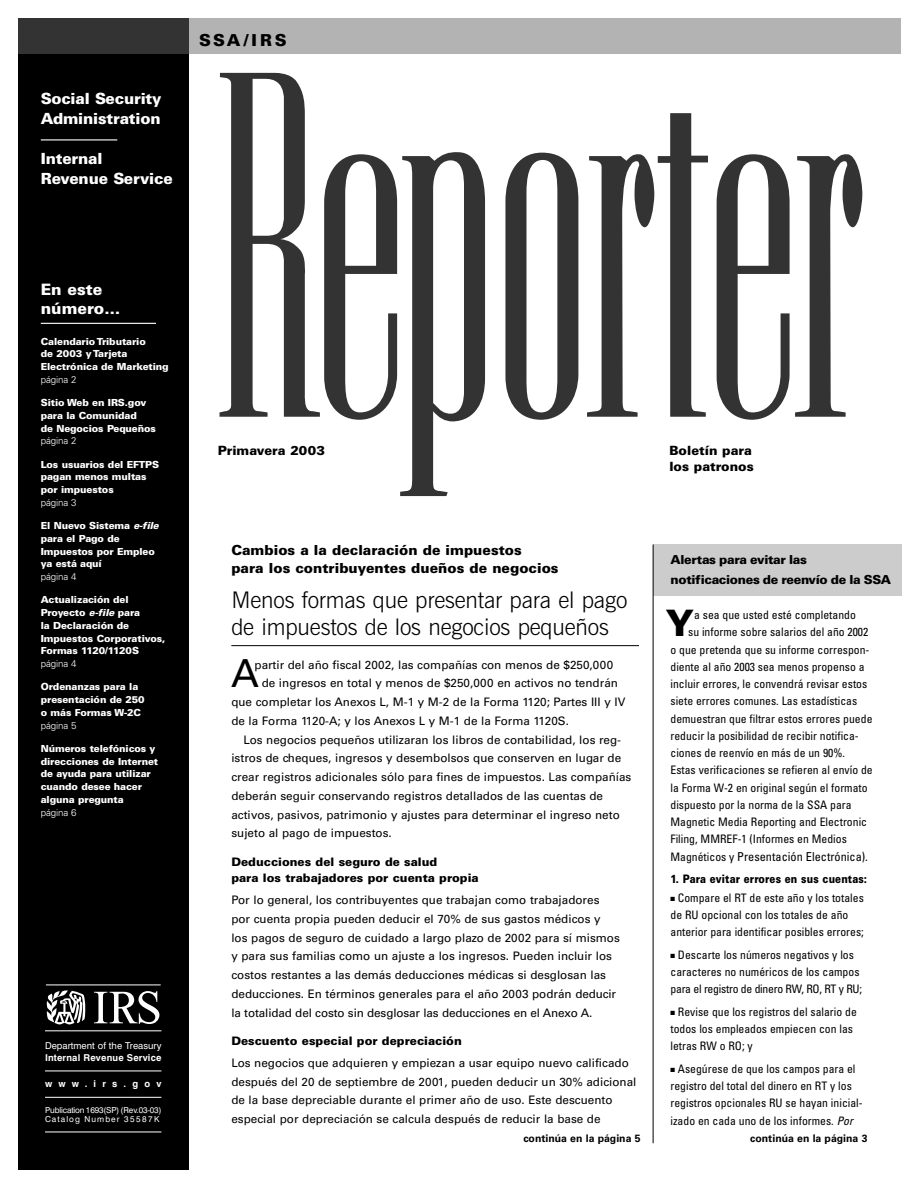
<style>
.page{position:relative;width:918px;height:1188px;background:#fff}
.page>*{position:absolute;margin:0;border:0;box-sizing:border-box;transform-origin:0 0}
.t1{font:428.7px "Ultra Condensed Serif";letter-spacing:-.03em;color:#333}
.t2{font:38.7px "Univers";color:#000}
.t3{font:900 36.45px "Univers";color:#000}
.t4{font:300 22.8px/27px "News Gothic BT";letter-spacing:-.005em;color:#000}
.t5{font:900 16.5px "Univers";letter-spacing:.145em;color:#000}
.t6{font:900 15.75px/18.9px "Univers";color:#fff}
.t7{font:900 15.3px/20.2px "Univers";letter-spacing:-.015em;color:#fff}
.t8{font:900 13.8px/18.8px "Univers";color:#000}
.t9{font:900 12.75px/16.5px "Univers";color:#000}
.t10{font:900 12.3px/20.5px "Univers";letter-spacing:-.025em;color:#000}
.t11{font:condensed 12.3px "Univers";color:#000}
.t12{font:11.7px/18.8px "Univers";color:#000}
.t13{font:condensed 11.7px/17.2px "Univers";color:#000}
.t14{font:900 11.7px/16.5px "Univers";color:#000}
.t15{font:900 11.7px "Univers";color:#000;scale:.83 1}
.t16{font:700 10.5px "Univers";color:#000}
.t17{font:900 9.75px/12.8px "Univers";letter-spacing:-.015em;color:#fff}
.t18{font:300 9.75px "Univers";letter-spacing:-.01em;color:#fff}
.t19{font:9.45px "Swiss 721 BT";color:#fff}
.t20{font:700 9.45px "Swiss 721 BT";letter-spacing:.015em;color:#fff}
.t21{font:700 9.45px "Swiss 721 BT";letter-spacing:.655em;color:#fff}
.t22{font:8.25px/9.9px "Swiss 721 BT";letter-spacing:-.01em;color:#fff}
.s1{font-style:italic}
.s2{font-size:11.7px}
</style>
<div class="page">
<div style="left:18px;top:18px;width:171px;height:1152px;background:#000"></div>
<hr style="left:41px;top:323px;width:115px;height:1px;background:#fff">
<hr style="left:41px;top:139px;width:76px;height:1px;background:#fff">
<div style="left:189px;top:18px;width:711px;height:36px;background:#b3b3b3"></div>
<svg style="left:94px;top:991px;width:65px;height:33px"></svg>
<svg style="left:47px;top:990px;width:38px;height:34px"></svg>
<hr style="left:46px;top:984px;width:115px;height:1px;background:#fff">
<hr style="left:45px;top:1030px;width:116px;height:1px;background:#fff">
<hr style="left:45px;top:1070px;width:116px;height:1px;background:#fff">
<hr style="left:45px;top:1097px;width:116px;height:1px;background:#fff">
<hr style="left:45px;top:1131px;width:116px;height:1px;background:#fff">
<div style="left:18px;top:18px;width:171px;height:36px;background:#333"></div>
<div style="left:653px;top:544px;width:249px;height:52px;background:#ccc"></div>
<hr style="left:653px;top:544px;width:1px;height:599px;background:#000">
<hr style="left:231px;top:645px;width:408px;height:1px;background:#000">
<h3 class="t7" style="left:41px;top:90px;width:122px">Social Security<br>Administration</h3>
<h3 class="t7" style="left:41px;top:150px;width:133px">Internal<br>Revenue Service</h3>
<h3 class="t6" style="left:41px;top:281px;width:81px">En este número…</h3>
<p class="t17" style="left:41px;top:336px;width:129px">Calendario Tributario<br>de 2003 y Tarjeta<br>Electrónica de Marketing</p>
<p class="t18" style="left:41px;top:376px;width:37px">página 2</p>
<p class="t17" style="left:41px;top:397px;width:117px">Sitio Web en IRS.gov para la Comunidad<br>de Negocios Pequeños</p>
<p class="t18" style="left:41px;top:437px;width:37px">página 2</p>
<p class="t17" style="left:41px;top:459px;width:120px">Los usuarios del EFTPS pagan menos multas por impuestos</p>
<p class="t18" style="left:41px;top:499px;width:37px">página 3</p>
<p class="t17" style="left:41px;top:520px;width:120px">El Nuevo Sistema <span class="s1">e-file </span>para el Pago de<br>Impuestos por Empleo ya está aquí</p>
<p class="t18" style="left:41px;top:573px;width:37px">página 4</p>
<p class="t17" style="left:41px;top:594px;width:126px">Actualización del<br>Proyecto <span class="s1">e-file</span> para<br>la Declaración de<br>Impuestos Corporativos,<br>Formas 1120/1120S</p>
<p class="t18" style="left:41px;top:660px;width:37px">página 4</p>
<p class="t17" style="left:41px;top:681px;width:105px">Ordenanzas para la presentación de 250 o más Formas W-2C</p>
<p class="t18" style="left:41px;top:721px;width:37px">página 5</p>
<p class="t17" style="left:41px;top:743px;width:119px">Números telefónicos y direcciones de Internet de ayuda para utilizar cuando desee hacer alguna pregunta</p>
<p class="t18" style="left:41px;top:808px;width:37px">página 6</p>
<p class="t19" style="left:45px;top:1043px;width:118px">Department of the Treasury</p>
<p class="t20" style="left:45px;top:1054px;width:118px">Internal Revenue Service</p>
<p class="t21" style="left:45px;top:1080px;width:118px">www.irs.gov</p>
<p class="t22" style="left:45px;top:1106px;width:118px">Publication 1693(SP) (Rev.03-03)<br>Catalog Number 35587K</p>
<h3 class="t5" style="left:199px;top:34px;width:89px">SSA/IRS</h3>
<h1 class="t1" style="left:209px;top:54px;width:664px">Reporter</h1>
<p class="t9" style="left:218px;top:443px;width:109px">Primavera 2003</p>
<p class="t9" style="left:669px;top:443px;width:86px">Boletín para los patronos</p>
<p class="t8" style="left:231px;top:541px;width:329px">Cambios a la declaración de impuestos<br>para los contribuyentes dueños de negocios</p>
<h3 class="t4" style="left:231px;top:589px;width:398px">Menos formas que presentar para el pago de impuestos de los negocios pequeños</h3>
<h2 class="t2" style="left:231px;top:659px;width:29px">A</h2>
<p class="t12" style="left:255px;top:656px;width:360px">partir del año fiscal 2002, las compañías con menos de $250,000</p>
<p class="t12" style="left:262px;top:675px;width:358px">de ingresos en total y menos de $250,000 en activos no tendrán</p>
<p class="t12" style="left:231px;top:694px;width:396px">que completar los Anexos L, M-1 y M-2 de la Forma 1120; Partes III y IV</p>
<p class="t12" style="left:231px;top:712px;width:339px">de la Forma 1120-A; y los Anexos L y M-1 de la Forma 1120S.</p>
<p class="t12" style="left:243px;top:731px;width:379px">Los negocios pequeños utilizaran los libros de contabilidad, los reg-</p>
<p class="t12" style="left:231px;top:750px;width:391px">istros de cheques, ingresos y desembolsos que conserven en lugar de</p>
<p class="t12" style="left:231px;top:769px;width:402px">crear registros adicionales sólo para fines de impuestos. Las compañías</p>
<p class="t12" style="left:231px;top:787px;width:373px">deberán seguir conservando registros detallados de las cuentas de</p>
<p class="t12" style="left:231px;top:806px;width:390px">activos, pasivos, patrimonio y ajustes para determinar el ingreso neto</p>
<p class="t12" style="left:231px;top:825px;width:162px">sujeto al pago de impuestos.</p>
<p class="t14" style="left:231px;top:854px;width:249px">Deducciones del seguro de salud<br>para los trabajadores por cuenta propia</p>
<p class="t12" style="left:231px;top:892px;width:390px">Por lo general, los contribuyentes que trabajan como trabajadores por cuenta propia pueden deducir el 70% de sus gastos médicos y<br>los pagos de seguro de cuidado a largo plazo de 2002 para sí mismos y para sus familias como un ajuste a los ingresos. Pueden incluir los costos restantes a las demás deducciones médicas si desglosan las deducciones. En términos generales para el año 2003 podrán deducir la totalidad del costo sin desglosar las deducciones en el Anexo A.</p>
<p class="t14" style="left:231px;top:1034px;width:232px">Descuento especial por depreciación</p>
<p class="t12" style="left:231px;top:1054px;width:407px">Los negocios que adquieren y empiezan a usar equipo nuevo calificado después del 20 de septiembre de 2001, pueden deducir un 30% adicional de la base depreciable durante el primer año de uso. Este descuento especial por depreciación se calcula después de reducir la base de</p>
<p class="t10" style="left:670px;top:550px;width:222px">Alertas para evitar las notificaciones de reenvío de la SSA</p>
<h3 class="t3" style="left:666px;top:610px;width:30px">Y</h3>
<p class="t13" style="left:694px;top:607px;width:163px">a sea que usted esté completando</p>
<p class="t13" style="left:688px;top:625px;width:182px">su informe sobre salarios del año 2002</p>
<p class="t13" style="left:671px;top:642px;width:201px">o que pretenda que su informe correspon-</p>
<p class="t13" style="left:671px;top:659px;width:196px">diente al año 2003 sea menos propenso a</p>
<p class="t13" style="left:671px;top:676px;width:198px">incluir errores, le convendrá revisar estos</p>
<p class="t13" style="left:671px;top:694px;width:188px">siete errores comunes. Las estadísticas</p>
<p class="t13" style="left:671px;top:711px;width:204px">demuestran que filtrar estos errores puede</p>
<p class="t13" style="left:671px;top:728px;width:190px">reducir la posibilidad de recibir notifica-</p>
<p class="t13" style="left:671px;top:745px;width:176px">ciones de reenvío en más de un 90%.</p>
<p class="t13" style="left:671px;top:763px;width:204px">Estas verificaciones se refieren al envío de</p>
<p class="t13" style="left:671px;top:780px;width:199px">la Forma W-2 en original según el formato</p>
<p class="t13" style="left:671px;top:797px;width:183px">dispuesto por la norma de la SSA para</p>
<p class="t13" style="left:671px;top:814px;width:198px">Magnetic Media Reporting and Electronic</p>
<p class="t13" style="left:671px;top:832px;width:178px">Filing, MMREF-1 (Informes en Medios</p>
<p class="t11" style="left:671px;top:852px;width:199px"><span class="s2">Magnéticos y</span> Presentación Electrónica).</p>
<p class="t15" style="left:670px;top:875px;width:238px">1. Para evitar errores en sus cuentas:</p>
<p class="t13" style="left:670px;top:890px;width:195px">■ Compare el RT de este año y los totales de RU opcional con los totales de año anterior para identificar posibles errores;</p>
<p class="t13" style="left:670px;top:947px;width:193px">■ Descarte los números negativos y los caracteres no numéricos de los campos para el registro de dinero RW, RO, RT y RU;</p>
<p class="t13" style="left:670px;top:1004px;width:188px">■ Revise que los registros del salario de todos los empleados empiecen con las letras RW o RO; y</p>
<p class="t13" style="left:670px;top:1061px;width:194px">■ Asegúrese de que los campos para el registro del total del dinero en RT y los registros opcionales RU se hayan inicial&shy;izado en cada uno de los informes. <span class="s1">Por</span></p>
<p class="t16" style="left:523px;top:1135px;width:119px">continúa en la página 5</p>
<p class="t16" style="left:750px;top:1135px;width:119px">continúa en la página 3</p>
</div>
